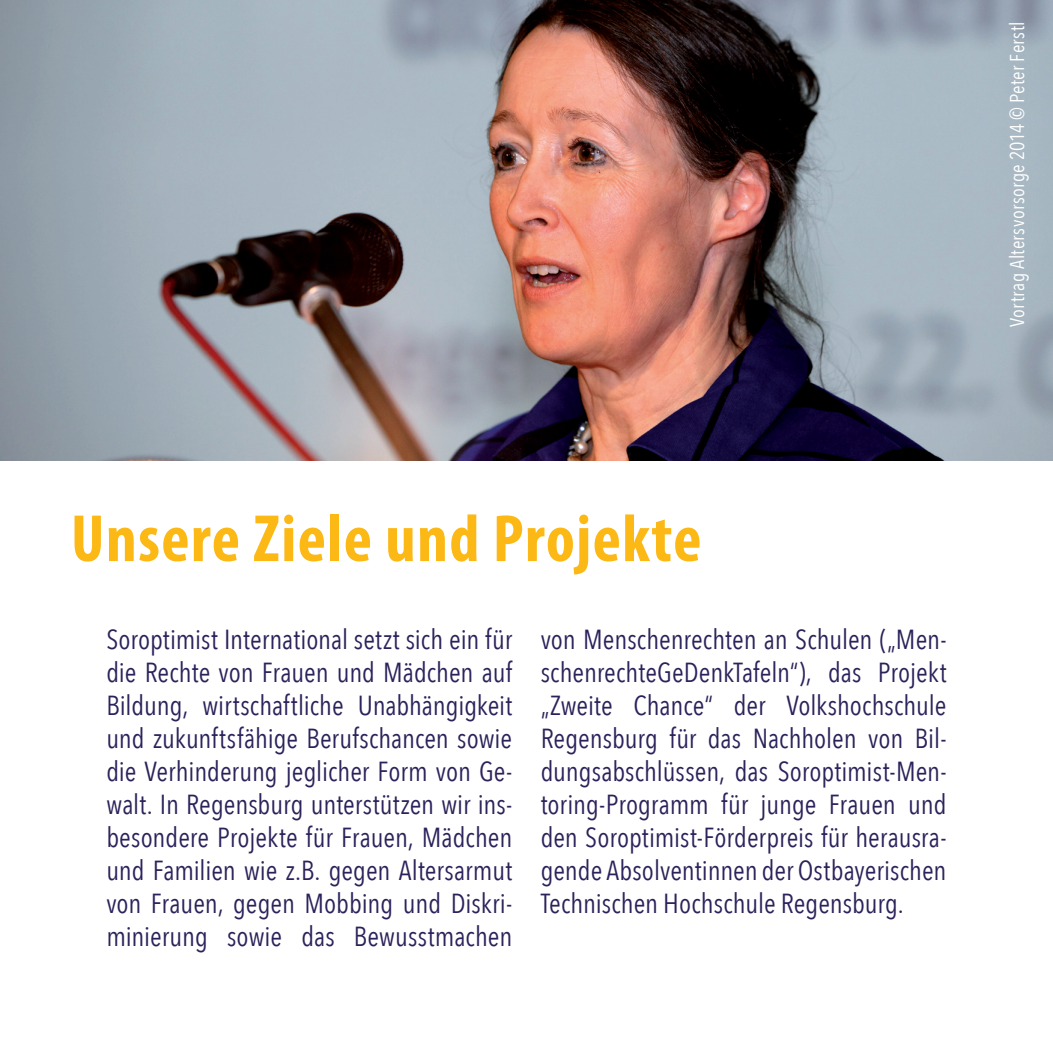
<style>
.page{position:relative;width:1053px;height:1053px;background:#fff}
.page>*{position:absolute;margin:0;border:0;box-sizing:border-box;transform-origin:0 0}
.t1{font:700 condensed 67.25px "Myriad Pro";letter-spacing:.02em;color:#fcb814}
.t2{font:27.5px/33px "Avenir Next Condensed";color:#2c215a;text-align:justify}
.t3{font:20px "Avenir Next Condensed";letter-spacing:.015em;color:#fff}
</style>
<div class="page">
<img style="left:0;top:0;width:1052px;height:461px">
<p class="t3" style="left:1000px;top:327px;width:307px;rotate:-90deg">Vortrag Altersvorsorge 2014 © Peter Ferstl</p>
<p class="t1" style="left:71px;top:496px;width:632px">Unsere Ziele und Projekte</p>
<p class="t2" style="left:106px;top:621px;width:407px">Soroptimist International setzt sich ein für die Rechte von Frauen und Mädchen auf Bildung, wirtschaftliche Unabhängigkeit und zukunftsfähige Berufschancen sowie die Verhinderung jeglicher Form von Ge&shy;walt. In Regensburg unterstützen wir ins&shy;besondere Projekte für Frauen, Mädchen und Familien wie z.B. gegen Altersarmut von Frauen, gegen Mobbing und Diskri&shy;minierung sowie das Bewusstmachen</p>
<p class="t2" style="left:540px;top:621px;width:407px">von Menschenrechten an Schulen („Men&shy;schenrechteGeDenkTafeln“), das Projekt „Zweite Chance“ der Volkshochschule Regensburg für das Nachholen von Bil&shy;dungsabschlüssen, das Soroptimist-Men&shy;toring-Programm für junge Frauen und den Soroptimist-Förderpreis für herausra&shy;gende Absolventinnen der Ostbayerischen Technischen Hochschule Regensburg.</p>
</div>
